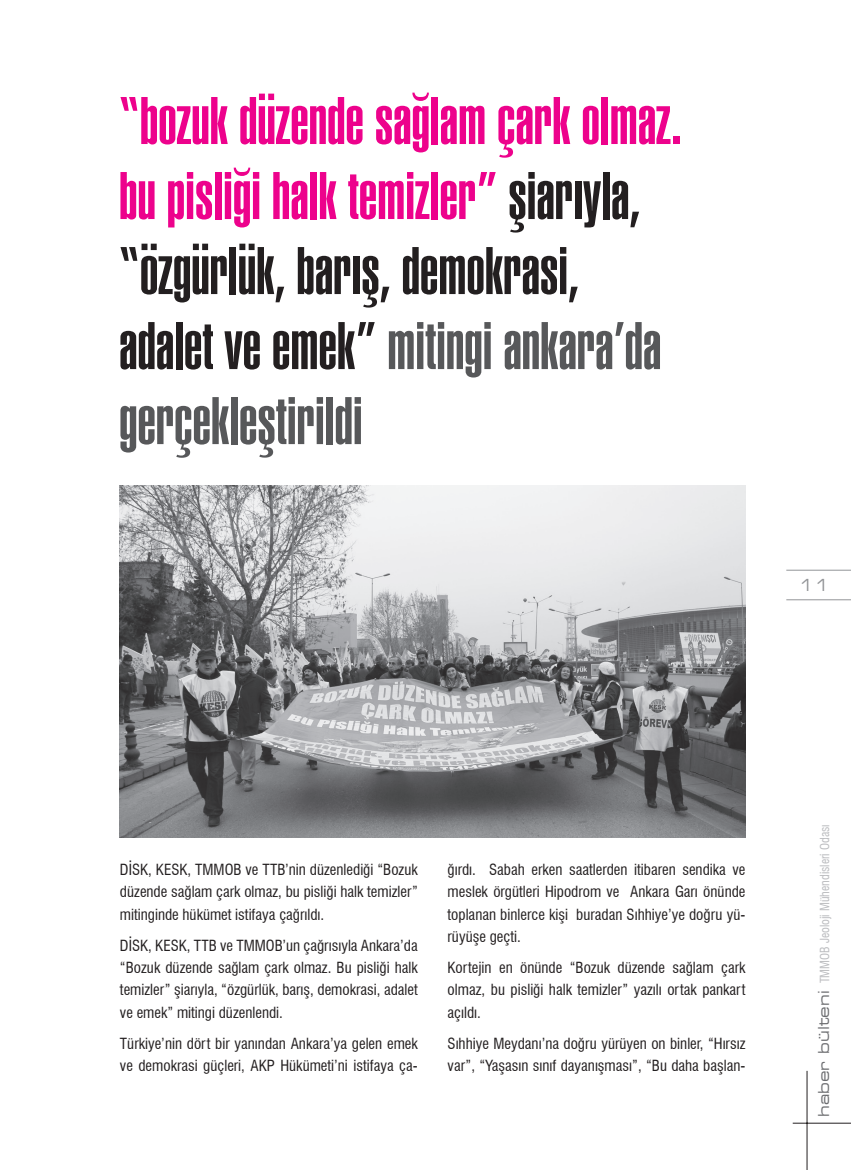
<style>
.page{position:relative;width:851px;height:1170px;background:#fff}
.page>*{position:absolute;margin:0;border:0;box-sizing:border-box;transform-origin:0 0}
.t1{font:700 66px/75px "TFF Hlv Ult Cmprs";color:#ed028c}
.t2{font:expanded 16.5px "Square 721 BT";color:#939598}
.t3{font:condensed 15px/22.4px "Swiss 721 BT";color:#231f20;text-align:justify}
.t4{font:12px "Swiss 721 Condensed BT";color:#bcbdc0}
.s1{color:#231f20}
.s2{color:#57585a}
.s3{font-family:"Square 721 BT";font-stretch:expanded;font-size:15px;color:#6c6d70}
</style>
<div class="page">
<hr style="left:786px;top:569px;width:64px;height:1px;background:#939598">
<hr style="left:786px;top:599px;width:64px;height:1px;background:#939598">
<hr style="left:792px;top:1122px;width:58px;height:1px;background:#231f20">
<hr style="left:806px;top:1070px;width:1px;height:99px;background:#231f20">
<img style="left:119px;top:485px;width:626px;height:352px">
<h1 class="t1" style="left:119px;top:83px;width:564px">“bozuk düzende sağlam çark olmaz. bu pisliği halk temizler” <span class="s1">şiarıyla, “özgürlük, barış, demokrasi, adalet ve emek”</span> <span class="s2">mitingi ankara’da gerçekleştirildi</span></h1>
<p class="t2" style="left:798px;top:575px;width:33px">11</p>
<p class="t3" style="left:120px;top:858px;width:299px">DİSK, KESK, TMMOB ve TTB’nin düzenlediği “Bozuk düzende sağlam çark olmaz, bu pisliği halk temizler” mitinginde hükümet istifaya çağrıldı.</p>
<p class="t3" style="left:120px;top:933px;width:299px">DİSK, KESK, TTB ve TMMOB’un çağrısıyla Ankara’da “Bozuk düzende sağlam çark olmaz. Bu pisliği halk temizler” şiarıyla, “özgürlük, barış, demokrasi, adalet ve emek” mitingi düzenlendi.</p>
<p class="t3" style="left:120px;top:1031px;width:299px">Türkiye’nin dört bir yanından Ankara’ya gelen emek ve demokrasi güçleri, AKP Hükümeti’ni istifaya ça-</p>
<p class="t3" style="left:447px;top:858px;width:299px">ğırdı. Sabah erken saatlerden itibaren sendika ve meslek örgütleri Hipodrom ve Ankara Garı önünde toplanan binlerce kişi buradan Sıhhiye’ye doğru yü&shy;rüyüşe geçti.</p>
<p class="t3" style="left:447px;top:956px;width:299px">Kortejin en önünde “Bozuk düzende sağlam çark olmaz, bu pisliği halk temizler” yazılı ortak pankart açıldı.</p>
<p class="t3" style="left:447px;top:1031px;width:299px">Sıhhiye Meydanı’na doğru yürüyen on binler, “Hırsız var”, “Yaşasın sınıf dayanışması”, “Bu daha başlan-</p>
<p class="t4" style="left:817px;top:1116px;width:294px;rotate:-90deg"><span class="s3">haber bülteni</span> TMMOB Jeoloji Mühendisleri Odasý</p>
</div>
